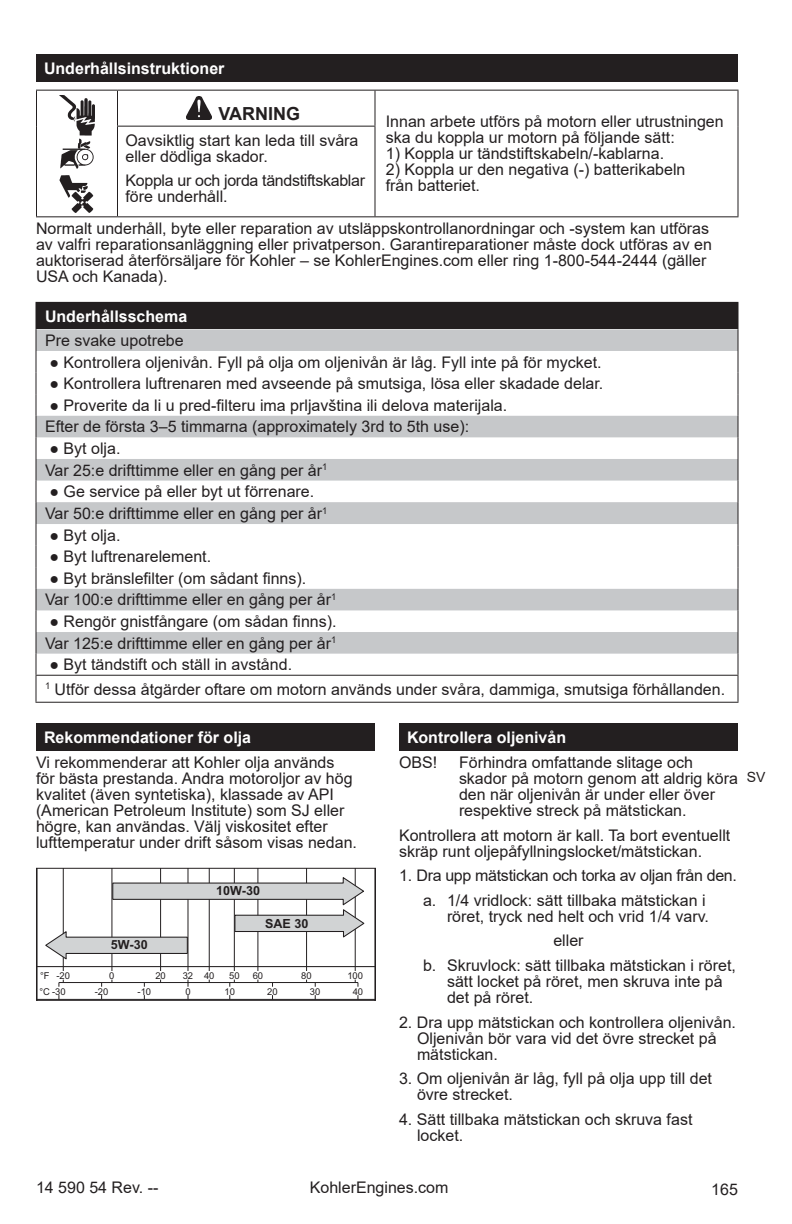
<style>
.page{position:relative;width:792px;height:1224px;background:#fff}
.page>*{position:absolute;margin:0;border:0;box-sizing:border-box;transform-origin:0 0}
.t1{font:700 18px "Arial";color:#231f20}
.t2{font:16px/16px "Arial";color:#231f20}
.t3{font:16px/16px "Arial";letter-spacing:-.02em;color:#231f20}
.t4{font:700 16px "Arial";color:#fff}
.t5{font:14px "Arial";color:#231f20}
.t6{font:700 12.6px "Arial";color:#231f20}
.t7{font:9.4px "Arial";color:#231f20}
</style>
<div class="page">
<div style="left:36px;top:54px;width:702px;height:28px;background:#231f20"></div>
<hr style="left:36px;top:91px;width:1px;height:35px;background:#231f20">
<hr style="left:36px;top:126px;width:1px;height:90px;background:#231f20">
<hr style="left:36px;top:90px;width:82px;height:1px;background:#231f20">
<hr style="left:36px;top:216px;width:82px;height:1px;background:#231f20">
<hr style="left:117px;top:91px;width:1px;height:35px;background:#231f20">
<hr style="left:118px;top:90px;width:257px;height:1px;background:#231f20">
<hr style="left:374px;top:91px;width:1px;height:35px;background:#231f20">
<hr style="left:738px;top:91px;width:1px;height:35px;background:#231f20">
<hr style="left:738px;top:126px;width:1px;height:90px;background:#231f20">
<hr style="left:375px;top:90px;width:364px;height:1px;background:#231f20">
<hr style="left:375px;top:216px;width:364px;height:1px;background:#231f20">
<hr style="left:117px;top:127px;width:1px;height:89px;background:#231f20">
<hr style="left:374px;top:127px;width:1px;height:89px;background:#231f20">
<hr style="left:117px;top:126px;width:258px;height:1px;background:#231f20">
<hr style="left:117px;top:216px;width:258px;height:1px;background:#231f20">
<img style="left:60px;top:96px;width:34px;height:117px">
<img style="left:187px;top:97px;width:25px;height:23px">
<div style="left:36px;top:724px;width:339px;height:27px;background:#231f20"></div>
<svg style="left:38px;top:870px;width:336px;height:129px"></svg>
<hr style="left:37px;top:966px;width:338px;height:1px;background:#231f20">
<hr style="left:234px;top:868px;width:1px;height:99px;background:#231f20">
<hr style="left:59px;top:982px;width:299px;height:1px;background:#231f20">
<svg style="left:44px;top:876px;width:322px;height:85px"></svg>
<div style="left:36px;top:868px;width:340px;height:133px;border:1px solid #231f20"></div>
<div style="left:399px;top:724px;width:339px;height:27px;background:#231f20"></div>
<div style="left:36px;top:302px;width:702px;height:27px;background:#231f20"></div>
<svg style="left:37px;top:329px;width:701px;height:325px"></svg>
<hr style="left:36px;top:675px;width:702px;height:1px;background:#231f20">
<svg style="left:36px;top:329px;width:1px;height:373px"></svg>
<svg style="left:738px;top:303px;width:1px;height:399px"></svg>
<hr style="left:36px;top:702px;width:702px;height:1px;background:#231f20">
<p class="t4" style="left:44px;top:59px;width:182px">Underhållsinstruktioner</p>
<p class="t1" style="left:219px;top:103px;width:83px">VARNING</p>
<p class="t2" style="left:386px;top:114px;width:339px">Innan arbete utförs på motorn eller utrustningen ska du koppla ur motorn på följande sätt:</p>
<p class="t2" style="left:386px;top:146px;width:280px">1) Koppla ur tändstiftskabeln/-kablarna.</p>
<p class="t2" style="left:386px;top:162px;width:301px">2) Koppla ur den negativa (-) batterikabeln från batteriet.</p>
<p class="t2" style="left:126px;top:132px;width:234px">Oavsiktlig start kan leda till svåra eller dödliga skador.</p>
<p class="t3" style="left:126px;top:173px;width:241px">Koppla ur och jorda tändstiftskablar före underhåll.</p>
<p class="t2" style="left:36px;top:220px;width:677px">Normalt underhåll, byte eller reparation av utsläppskontrollanordningar och -system kan utföras av valfri reparationsanläggning eller privatperson. Garantireparationer måste dock utföras av en auktoriserad återförsäljare för Kohler – se KohlerEngines.com eller ring 1-800-544-2444 (gäller USA och Kanada).</p>
<p class="t4" style="left:45px;top:307px;width:144px">Underhållsschema</p>
<p class="t2" style="left:45px;top:332px;width:140px">Pre svake upotrebe</p>
<p class="t2" style="left:49px;top:354px;width:554px">● Kontrollera oljenivån. Fyll på olja om oljenivån är låg. Fyll inte på för mycket.</p>
<p class="t2" style="left:49px;top:376px;width:555px">● Kontrollera luftrenaren med avseende på smutsiga, lösa eller skadade delar.</p>
<p class="t2" style="left:45px;top:394px;width:464px;line-height:21.6px">● Proverite da li u pred-filteru ima prljavština ili delova materijala.<br>Efter de första 3–5 timmarna (approximately 3rd to 5th use):</p>
<p class="t2" style="left:45px;top:438px;width:284px;line-height:21.6px">● Byt olja.<br>Var 25:e drifttimme eller en gång per år<sup>1</sup></p>
<p class="t2" style="left:45px;top:481px;width:284px;line-height:21.8px">● Ge service på eller byt ut förrenare.<br>Var 50:e drifttimme eller en gång per år<sup>1</sup></p>
<p class="t2" style="left:49px;top:527px;width:73px">● Byt olja.</p>
<p class="t2" style="left:49px;top:549px;width:163px">● Byt luftrenarelement.</p>
<p class="t2" style="left:45px;top:568px;width:293px;line-height:21.6px">● Byt bränslefilter (om sådant finns).<br>Var 100:e drifttimme eller en gång per år<sup>1</sup></p>
<p class="t2" style="left:45px;top:611px;width:293px;line-height:21.6px">● Rengör gnistfångare (om sådan finns).<br>Var 125:e drifttimme eller en gång per år<sup>1</sup></p>
<p class="t2" style="left:45px;top:652px;width:682px;line-height:24.6px">● Byt tändstift och ställ in avstånd.<br><sup>1</sup> Utför dessa åtgärder oftare om motorn används under svåra, dammiga, smutsiga förhållanden.</p>
<p class="t4" style="left:44px;top:729px;width:209px">Rekommendationer för olja</p>
<p class="t2" style="left:36px;top:754px;width:323px">Vi rekommenderar att Kohler olja används för bästa prestanda. Andra motoroljor av hög kvalitet (även syntetiska), klassade av API (American Petroleum Institute) som SJ eller högre, kan användas. Välj viskositet efter lufttemperatur under drift såsom visas nedan.</p>
<p class="t6" style="left:216px;top:884px;width:45px">10W-30</p>
<p class="t6" style="left:111px;top:937px;width:38px">5W-30</p>
<p class="t6" style="left:265px;top:916px;width:45px">SAE 30</p>
<p class="t7" style="left:40px;top:970px;width:32px">°F -20</p>
<p class="t7" style="left:109px;top:970px;width:7px">0</p>
<p class="t7" style="left:155px;top:970px;width:12px">20</p>
<p class="t7" style="left:183px;top:970px;width:33px">32 40</p>
<p class="t7" style="left:253px;top:970px;width:12px">60</p>
<p class="t7" style="left:229px;top:970px;width:12px">50</p>
<p class="t7" style="left:301px;top:970px;width:12px">80</p>
<p class="t7" style="left:347px;top:970px;width:17px">100</p>
<p class="t7" style="left:39px;top:986px;width:28px">°C -30</p>
<p class="t7" style="left:95px;top:986px;width:15px">-20</p>
<p class="t7" style="left:138px;top:986px;width:15px">-10</p>
<p class="t7" style="left:185px;top:986px;width:7px">0</p>
<p class="t7" style="left:225px;top:986px;width:12px">10</p>
<p class="t7" style="left:267px;top:986px;width:12px">20</p>
<p class="t7" style="left:310px;top:986px;width:12px">30</p>
<p class="t7" style="left:353px;top:986px;width:12px">40</p>
<p class="t4" style="left:407px;top:729px;width:161px">Kontrollera oljenivån</p>
<p class="t2" style="left:399px;top:754px;width:40px">OBS!</p>
<p class="t2" style="left:459px;top:754px;width:280px">Förhindra omfattande slitage och skador på motorn genom att aldrig köra den när oljenivån är under eller över respektive streck på mätstickan.</p>
<p class="t2" style="left:399px;top:827px;width:333px">Kontrollera att motorn är kall. Ta bort eventuellt skräp runt oljepåfyllningslocket/mätstickan.</p>
<p class="t3" style="left:399px;top:863px;width:340px;line-height:24.6px;text-align:center">1. Dra upp mätstickan och torka av oljan från den. a. 1/4 vridlock: sätt tillbaka mätstickan i</p>
<p class="t2" style="left:447px;top:908px;width:264px">röret, tryck ned helt och vrid 1/4 varv.</p>
<p class="t2" style="left:553px;top:933px;width:32px">eller</p>
<p class="t2" style="left:423px;top:958px;width:314px">b. Skruvlock: sätt tillbaka mätstickan i röret,</p>
<p class="t2" style="left:447px;top:974px;width:277px">sätt locket på röret, men skruva inte på det på röret.</p>
<p class="t2" style="left:417px;top:1014px;width:321px;text-indent:-18px">2. Dra upp mätstickan och kontrollera oljenivån.<br>Oljenivån bör vara vid det övre strecket på mätstickan.</p>
<p class="t2" style="left:417px;top:1071px;width:297px;text-indent:-18px">3. Om oljenivån är låg, fyll på olja upp till det övre strecket.</p>
<p class="t2" style="left:417px;top:1111px;width:277px;text-indent:-18px">4. Sätt tillbaka mätstickan och skruva fast locket.</p>
<p class="t5" style="left:747px;top:769px;width:20px">SV</p>
<p class="t2" style="left:36px;top:1180px;width:124px">14 590 54 Rev. --</p>
<p class="t2" style="left:310px;top:1180px;width:140px">KohlerEngines.com</p>
<p class="t2" style="left:711px;top:1182px;width:28px">165</p>
</div>
